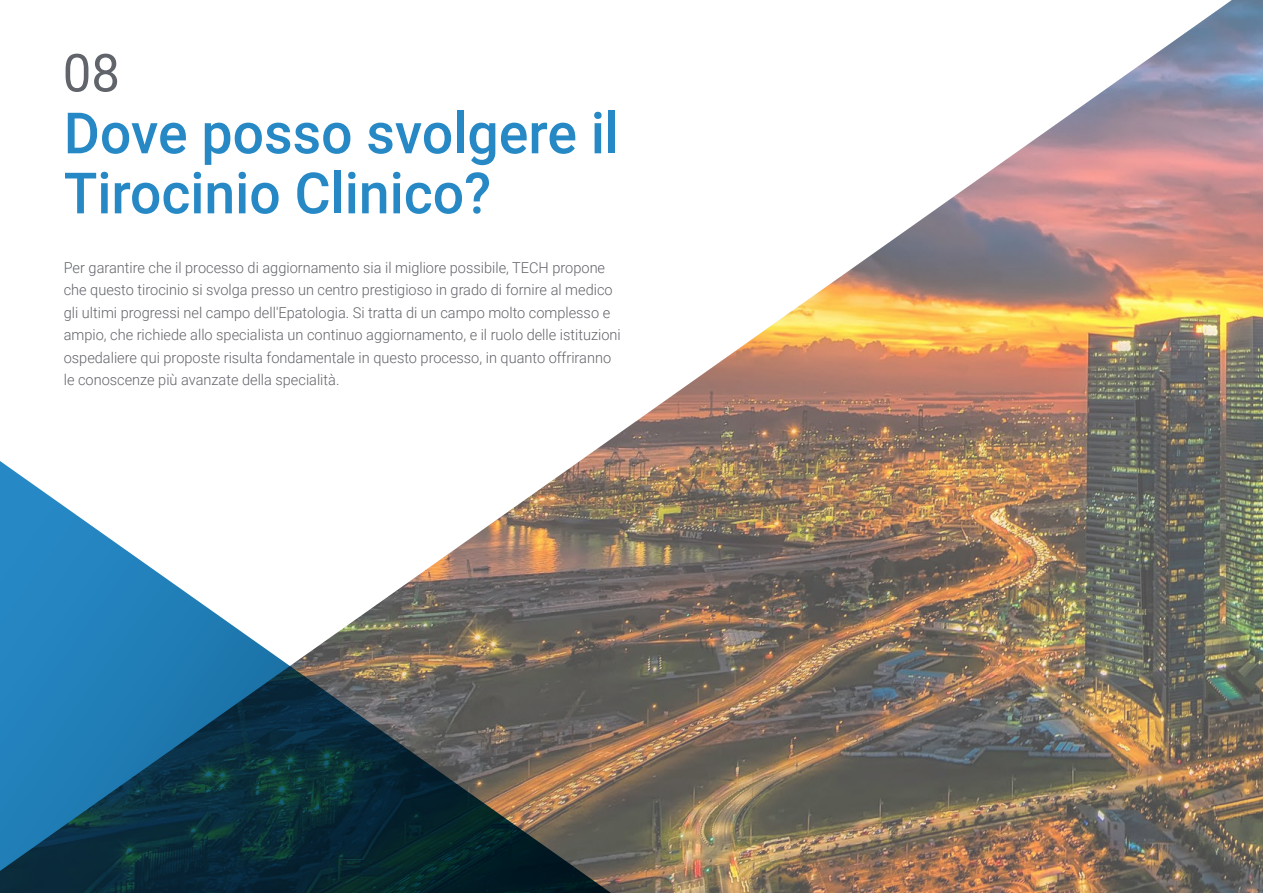
<style>
.page{position:relative;width:1263px;height:893px;background:#fff}
.page>*{position:absolute;margin:0;border:0;box-sizing:border-box;transform-origin:0 0}
.t1{font:500 57px/60px "Roboto";color:#2689c5}
.t2{font:52.5px "Roboto";color:#61646a}
.t3{font:300 15px/22.5px "Roboto";color:#61646a}
</style>
<div class="page">
<img style="left:601px;top:0;width:662px;height:893px">
<svg style="left:0;top:446px;width:641px;height:447px"></svg>
<h2 class="t2" style="left:63px;top:36px;width:59px">08</h2>
<h1 class="t1" style="left:64px;top:101px;width:557px">Dove posso svolgere il<br>Tirocinio Clinico?</h1>
<p class="t3" style="left:64px;top:255px;width:558px">Per garantire che il processo di aggiornamento sia il migliore possibile, TECH propone che questo tirocinio si svolga presso un centro prestigioso in grado di fornire al medico gli ultimi progressi nel campo dell'Epatologia. Si tratta di un campo molto complesso e ampio, che richiede allo specialista un continuo aggiornamento, e il ruolo delle istituzioni ospedaliere qui proposte risulta fondamentale in questo processo, in quanto offriranno le conoscenze più avanzate della specialità.</p>
</div>
